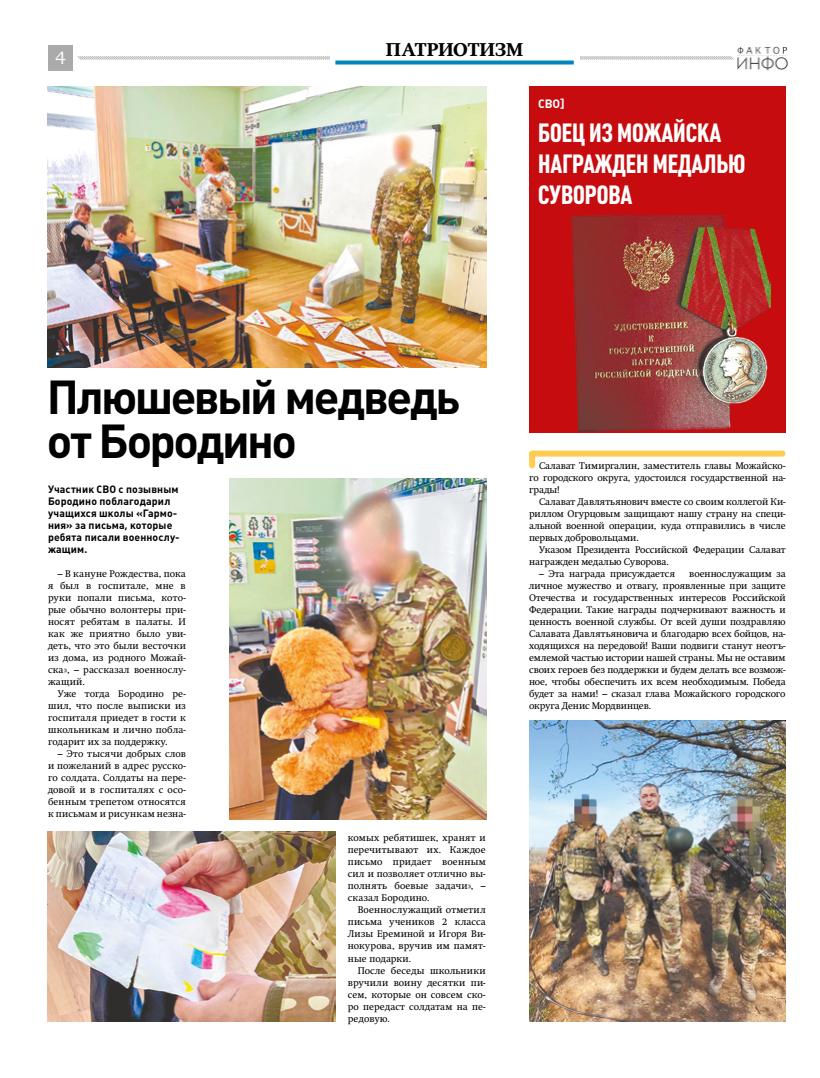
<style>
.page{position:relative;width:820px;height:1078px;background:#fff}
.page>*{position:absolute;margin:0;border:0;box-sizing:border-box;transform-origin:0 0}
.t1{font:700 47px/44px "Plumb";letter-spacing:-.055em;color:#000}
.t2{font:700 26px/31.2px "Plumb Condensed";color:#fff}
.t3{font:18px "Swift Extra Bold C";color:#000}
.t4{font:18px "Bookman Old Style";color:#fff}
.t5{font:700 12px "Plumb";color:#fff}
.t6{font:700 10.5px/12px "Plumb";letter-spacing:.01em;color:#000}
.t7{font:9.6px/12px "Swift C";letter-spacing:.005em;color:#000;text-align:justify}
</style>
<div class="page">
<div style="left:48px;top:45px;width:25px;height:25px;background:#aaa"></div>
<svg style="left:77px;top:56px;width:657px;height:4px;background:#d6d6d6"></svg>
<img style="left:737px;top:46px;width:50px;height:24px">
<div style="left:329px;top:42px;width:250px;height:26px;background:#fff"></div>
<svg style="left:335px;top:60px;width:238px;height:4px"></svg>
<div style="left:529px;top:86px;width:256px;height:129px;background:#c60c0e"></div>
<div style="left:532px;top:450px;width:250px;height:6px;background:#fecc53"></div>
<div style="left:529px;top:453px;width:6px;height:12px;background:#fecc53"></div>
<div style="left:529px;top:215px;width:256px;height:218px;background:#c60c0e"></div>
<img style="left:571px;top:215px;width:199px;height:217px">
<img style="left:48px;top:86px;width:438px;height:282px">
<img style="left:229px;top:479px;width:257px;height:340px">
<img style="left:529px;top:720px;width:256px;height:300px">
<img style="left:48px;top:831px;width:287px;height:189px">
<h3 class="t4" style="left:55px;top:46px;width:13px">4</h3>
<h3 class="t3" style="left:386px;top:39px;width:139px">ПАТРИОТИЗМ</h3>
<p class="t5" style="left:538px;top:96px;width:28px">СВО]</p>
<h2 class="t2" style="left:538px;top:117px;width:209px">БОЕЦ ИЗ МОЖАЙСКА<br>НАГРАЖДЕН МЕДАЛЬЮ<br>СУВОРОВА</h2>
<h1 class="t1" style="left:47px;top:375px;width:415px">Плюшевый медведь от Бородино</h1>
<p class="t6" style="left:48px;top:483px;width:133px">Участник СВО с позывным<br>Бородино поблагодарил учащихся школы «Гармо&shy;ния» за письма, которые ребята писали военнослу&shy;жащим.</p>
<p class="t7" style="left:48px;top:567px;width:139px;text-indent:10px">– В кануне Рождества, пока я был в госпитале, мне в руки попали письма, кото&shy;рые обычно волонтеры при&shy;носят ребятам в палаты. И как же приятно было уви&shy;деть, что это были весточки из дома, из родного Можай&shy;ска», – рассказал военнослу&shy;жащий.</p>
<p class="t7" style="left:48px;top:687px;width:139px;text-indent:10px">Уже тогда Бородино ре&shy;шил, что после выписки из госпиталя приедет в гости к школьникам и лично побла&shy;годарит их за поддержку.</p>
<p class="t7" style="left:48px;top:747px;width:139px;text-indent:10px">– Это тысячи добрых слов и пожеланий в адрес русско&shy;го солдата. Солдаты на пере&shy;довой и в госпиталях с осо&shy;бенным трепетом относятся к письмам и рисункам незна-</p>
<p class="t7" style="left:347px;top:831px;width:139px">комых ребятишек, хранят и перечитывают их. Каждое письмо придает военным сил и позволяет отлично вы&shy;полнять боевые задачи», – сказал Бородино.</p>
<p class="t7" style="left:347px;top:903px;width:139px;text-indent:10px">Военнослужащий отметил письма учеников 2 класса Лизы Ереминой и Игоря Ви&shy;нокурова, вручив им памят&shy;ные подарки.</p>
<p class="t7" style="left:347px;top:963px;width:139px;text-indent:10px">После беседы школьники вручили воину десятки пи&shy;сем, которые он совсем ско&shy;ро передаст солдатам на пе&shy;редовую.</p>
<p class="t7" style="left:529px;top:459px;width:258px;text-indent:10px">Салават Тимиргалин, заместитель главы Можайско&shy;го городского округа, удостоился государственной на&shy;грады!</p>
<p class="t7" style="left:529px;top:495px;width:258px;text-indent:10px">Салават Давлятьянович вместе со своим коллегой Ки&shy;риллом Огурцовым защищают нашу страну на специ&shy;альной военной операции, куда отправились в числе первых добровольцами.</p>
<p class="t7" style="left:529px;top:543px;width:258px;text-indent:10px">Указом Президента Российской Федерации Салават награжден медалью Суворова.</p>
<p class="t7" style="left:539px;top:567px;width:137px">– Эта награда присуждается</p>
<p class="t7" style="left:529px;top:567px;width:258px;text-indent:160px">военнослужащим за личное мужество и отвагу, проявленные при защите Отечества и государственных интересов Российской Федерации. Такие награды подчеркивают важность и ценность военной службы. От всей души поздравляю Салавата Давлятьяновича и благодарю всех бойцов, на&shy;ходящихся на передовой! Ваши подвиги станут неотъ&shy;емлемой частью истории нашей страны. Мы не оставим своих героев без поддержки и будем делать все возмож&shy;ное, чтобы обеспечить их всем необходимым. Победа будет за нами! – сказал глава Можайского городского округа Денис Мордвинцев.</p>
</div>
